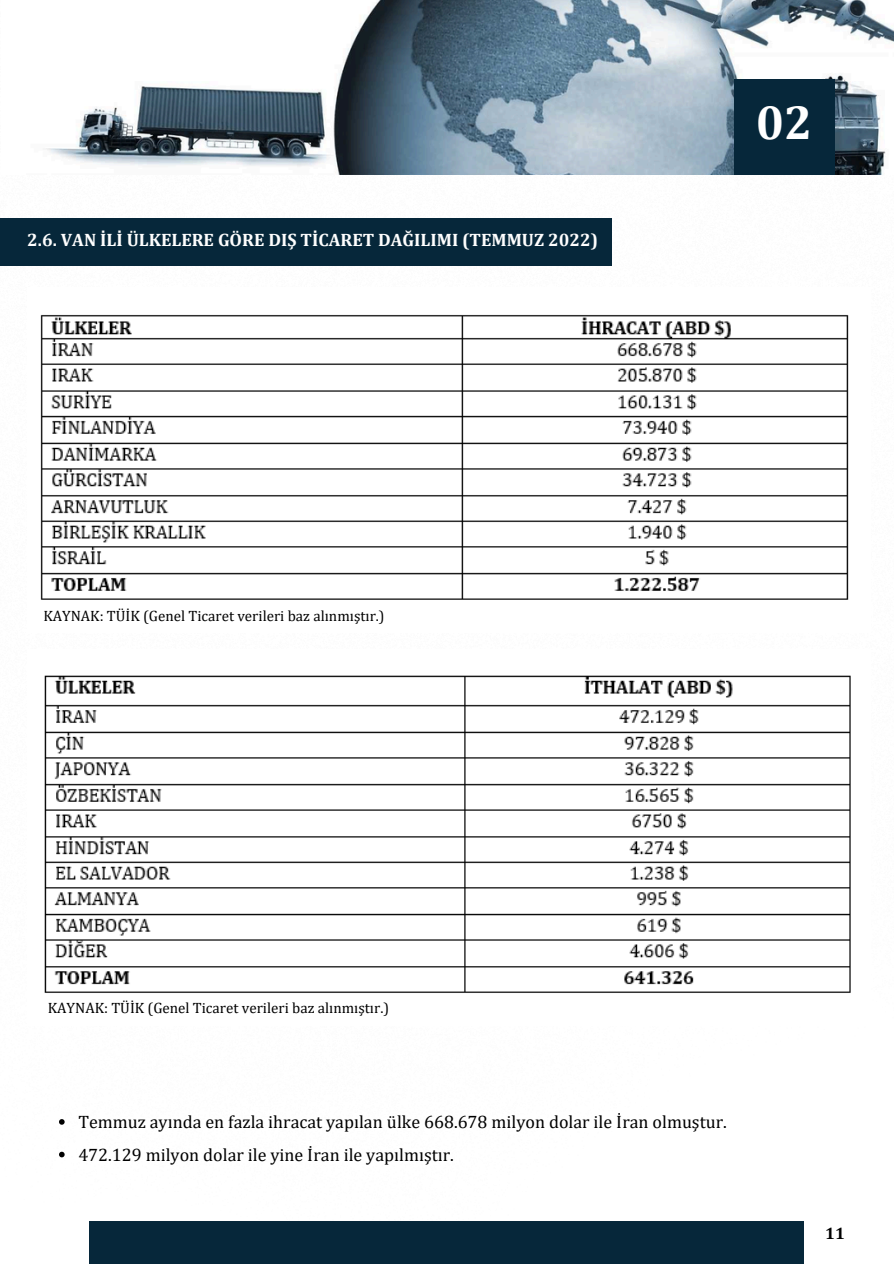
<style>
.page{position:relative;width:894px;height:1264px;background:#fff}
.page>*{position:absolute;margin:0;border:0;box-sizing:border-box;transform-origin:0 0}
.t1{font:800 60px "Montserrat";color:#fff}
.t2{font:700 48px "Cambria";color:#fff}
.t3{font:18px "Cambria";color:#000}
.t4{font:700 18px "Cambria";color:#fefefe}
.t5{font:700 16.5px "Cambria";color:#000}
.t6{font:15px "Cambria";color:#000}
</style>
<div class="page">
<div style="left:0;top:218px;width:611px;height:48px;background:#06273a"></div>
<div style="left:89px;top:1220px;width:715px;height:43px;background:#06273a"></div>
<img style="left:40px;top:315px;width:809px;height:285px">
<img style="left:44px;top:675px;width:807px;height:318px">
<svg style="left:59px;top:1119px;width:6px;height:5px"></svg>
<svg style="left:59px;top:1151px;width:6px;height:6px"></svg>
<img style="left:46px;top:0;width:847px;height:174px">
<div style="left:734px;top:79px;width:100px;height:96px;background:#06273a"></div>
<p class="t4" style="left:27px;top:229px;width:572px">2.6. VAN İLİ ÜLKELERE GÖRE DIŞ TİCARET DAĞILIMI (TEMMUZ 2022)</p>
<p class="t6" style="left:43px;top:607px;width:343px">KAYNAK: TÜİK (Genel Ticaret verileri baz alınmıştır.)</p>
<p class="t1" style="left:739px;top:78px;width:79px">02</p>
<p class="t2" style="left:755px;top:94px;width:58px">02</p>
<p class="t6" style="left:48px;top:999px;width:343px">KAYNAK: TÜİK (Genel Ticaret verileri baz alınmıştır.)</p>
<p class="t3" style="left:78px;top:1110px;width:649px">Temmuz ayında en fazla ihracat yapılan ülke 668.678 milyon dolar ile İran olmuştur.</p>
<p class="t3" style="left:78px;top:1143px;width:377px">472.129 milyon dolar ile yine İran ile yapılmıştır.</p>
<h1 class="t5" style="left:825px;top:1223px;width:21px">11</h1>
</div>
